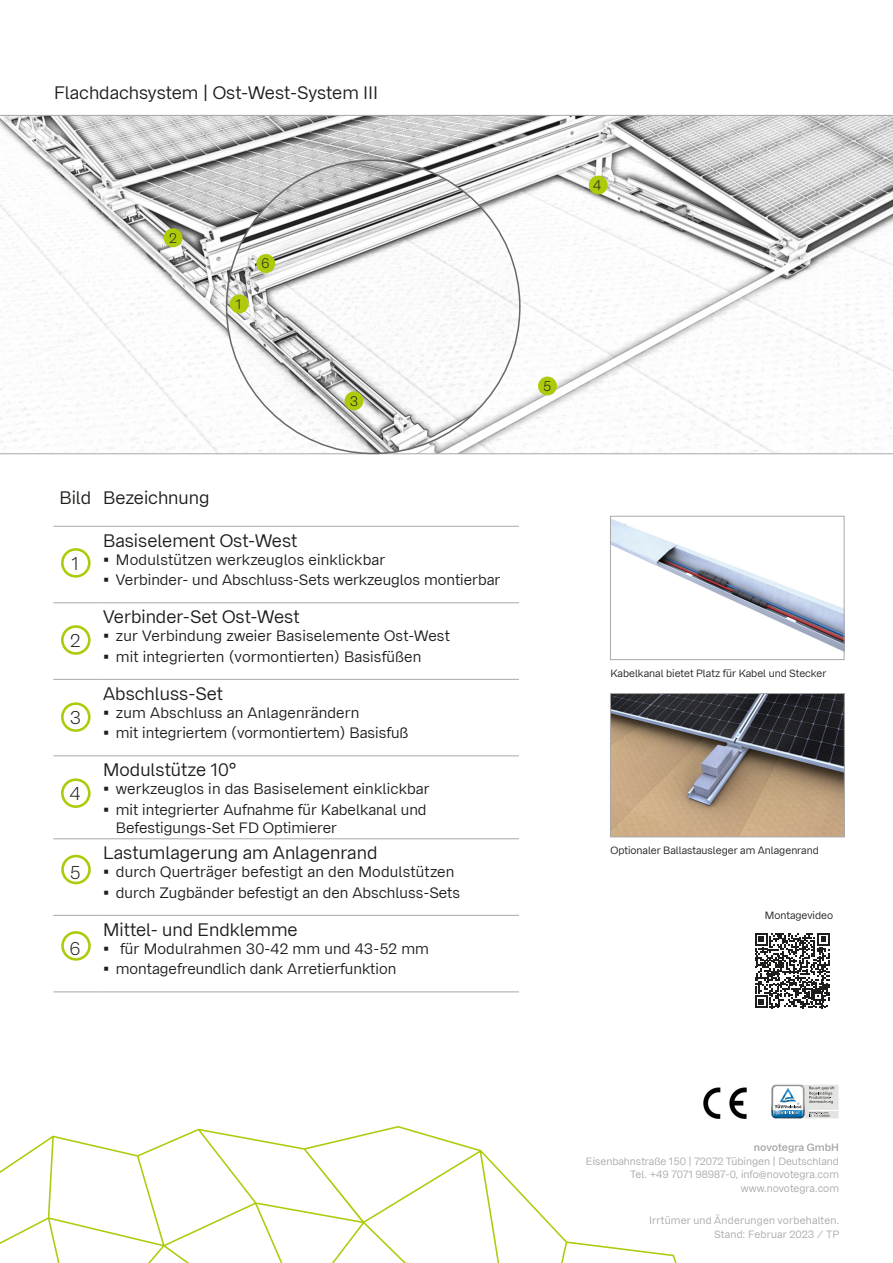
<style>
.page{position:relative;width:893px;height:1263px;background:#fff}
.page>*{position:absolute;margin:0;border:0;box-sizing:border-box;transform-origin:0 0}
.t1{font:18px "Bay Wa Sans";color:#1d1d1b}
.t2{font:300 18px "Bay Wa Sans";color:#1d1d1b}
.t3{font:15px/18px "Bay Wa Sans";color:#1d1d1b}
.t4{font:300 13.5px "Bay Wa Sans";color:#1d1d1b}
.t5{font:10.5px/13.5px "Bay Wa Sans";color:#a8a8a8;text-align:right}
.t6{font:10.5px "Bay Wa Sans";color:#1d1d1b}
.t7{font:600 10.5px "Bay Wa Sans";color:#a8a8a8}
</style>
<div class="page">
<img style="left:703px;top:1088px;width:44px;height:31px">
<svg style="left:771px;top:1084px;width:68px;height:35px"></svg>
<svg style="left:0;top:1126px;width:677px;height:137px"></svg>
<svg style="left:755px;top:933px;width:75px;height:75px"></svg>
<svg style="left:0;top:115px;width:893px;height:339px"></svg>
<img style="left:227px;top:160px;width:293px;height:293px;border-radius:147px">
<div style="left:345px;top:392px;width:18px;height:17px;background:#afca0b;border-radius:50%"></div>
<div style="left:344px;top:391px;width:19px;height:19px;border:2px solid #afca0b;border-radius:50%"></div>
<div style="left:231px;top:295px;width:17px;height:18px;background:#afca0b;border-radius:50%"></div>
<div style="left:230px;top:294px;width:19px;height:19px;border:2px solid #afca0b;border-radius:50%"></div>
<div style="left:539px;top:377px;width:17px;height:18px;background:#afca0b;border-radius:50%"></div>
<div style="left:538px;top:377px;width:19px;height:18px;border:2px solid #afca0b;border-radius:50%"></div>
<div style="left:164px;top:229px;width:18px;height:17px;background:#afca0b;border-radius:50%"></div>
<div style="left:164px;top:228px;width:19px;height:19px;border:2px solid #afca0b;border-radius:50%"></div>
<div style="left:590px;top:176px;width:17px;height:18px;background:#afca0b;border-radius:50%"></div>
<div style="left:589px;top:176px;width:19px;height:19px;border:2px solid #afca0b;border-radius:50%"></div>
<div style="left:257px;top:255px;width:17px;height:17px;background:#afca0b;border-radius:50%"></div>
<div style="left:256px;top:254px;width:19px;height:19px;border:2px solid #afca0b;border-radius:50%"></div>
<div style="left:61px;top:931px;width:30px;height:30px;border:3px solid #afca0b;border-radius:50%"></div>
<hr style="left:53px;top:526px;width:44px;height:1px;background:#a8a8a8">
<hr style="left:97px;top:526px;width:422px;height:1px;background:#a8a8a8">
<hr style="left:53px;top:602px;width:44px;height:1px;background:#a8a8a8">
<hr style="left:97px;top:602px;width:422px;height:1px;background:#a8a8a8">
<hr style="left:53px;top:679px;width:44px;height:1px;background:#a8a8a8">
<hr style="left:97px;top:679px;width:422px;height:1px;background:#a8a8a8">
<hr style="left:53px;top:756px;width:44px;height:1px;background:#a8a8a8">
<hr style="left:97px;top:756px;width:422px;height:1px;background:#a8a8a8">
<hr style="left:53px;top:838px;width:44px;height:1px;background:#a8a8a8">
<hr style="left:97px;top:838px;width:422px;height:1px;background:#a8a8a8">
<hr style="left:53px;top:915px;width:44px;height:1px;background:#a8a8a8">
<hr style="left:97px;top:915px;width:422px;height:1px;background:#a8a8a8">
<hr style="left:53px;top:992px;width:44px;height:1px;background:#a8a8a8">
<hr style="left:97px;top:992px;width:422px;height:1px;background:#a8a8a8">
<div style="left:61px;top:778px;width:30px;height:30px;border:3px solid #afca0b;border-radius:50%"></div>
<div style="left:61px;top:702px;width:30px;height:30px;border:3px solid #afca0b;border-radius:50%"></div>
<div style="left:61px;top:625px;width:30px;height:30px;border:3px solid #afca0b;border-radius:50%"></div>
<div style="left:61px;top:548px;width:30px;height:30px;border:3px solid #afca0b;border-radius:50%"></div>
<div style="left:61px;top:855px;width:30px;height:29px;border:3px solid #afca0b;border-radius:50%"></div>
<img style="left:612px;top:519px;width:230px;height:132px">
<div style="left:610px;top:516px;width:234px;height:144px;border:1px solid #a8a8a8"></div>
<img style="left:612px;top:695px;width:231px;height:140px">
<div style="left:610px;top:693px;width:235px;height:144px;border:1px solid #a8a8a8"></div>
<p class="t1" style="left:54px;top:82px;width:326px">Flachdachsystem | Ost-West-System III</p>
<p class="t4" style="left:169px;top:230px;width:9px">2</p>
<p class="t4" style="left:236px;top:296px;width:7px">1</p>
<p class="t4" style="left:261px;top:256px;width:10px">6</p>
<p class="t1" style="left:59px;top:487px;width:152px">Bild Bezeichnung</p>
<p class="t4" style="left:350px;top:393px;width:10px">3</p>
<p class="t2" style="left:72px;top:553px;width:9px">1</p>
<p class="t2" style="left:70px;top:630px;width:12px">2</p>
<p class="t2" style="left:70px;top:706px;width:13px">3</p>
<p class="t2" style="left:70px;top:783px;width:12px">4</p>
<p class="t2" style="left:70px;top:862px;width:12px">5</p>
<p class="t2" style="left:70px;top:938px;width:12px">6</p>
<p class="t1" style="left:103px;top:529px;width:196px">Basiselement Ost-West</p>
<p class="t3" style="left:103px;top:550px;width:284px">• Modulstützen werkzeuglos einklickbar</p>
<p class="t3" style="left:103px;top:571px;width:399px">• Verbinder- und Abschluss-Sets werkzeuglos montierbar</p>
<p class="t1" style="left:103px;top:606px;width:198px">Verbinder-Set Ost-West</p>
<p class="t3" style="left:103px;top:627px;width:348px">• zur Verbindung zweier Basiselemente Ost-West</p>
<p class="t3" style="left:103px;top:647px;width:320px">• mit integrierten (vormontierten) Basisfüßen</p>
<p class="t1" style="left:103px;top:683px;width:121px">Abschluss-Set</p>
<p class="t3" style="left:103px;top:703px;width:258px">• zum Abschluss an Anlagenrändern</p>
<p class="t3" style="left:103px;top:724px;width:307px">• mit integriertem (vormontiertem) Basisfuß</p>
<p class="t1" style="left:103px;top:759px;width:135px">Modulstütze 10°</p>
<p class="t3" style="left:103px;top:780px;width:328px">• werkzeuglos in das Basiselement einklickbar</p>
<p class="t3" style="left:116px;top:801px;width:312px;text-indent:-13px">• mit integrierter Aufnahme für Kabelkanal und<br>Befestigungs-Set FD Optimierer</p>
<p class="t1" style="left:103px;top:842px;width:276px">Lastumlagerung am Anlagenrand</p>
<p class="t3" style="left:103px;top:863px;width:353px">• durch Querträger befestigt an den Modulstützen</p>
<p class="t3" style="left:103px;top:883px;width:358px">• durch Zugbänder befestigt an den Abschluss-Sets</p>
<p class="t1" style="left:103px;top:919px;width:196px">Mittel- und Endklemme</p>
<p class="t3" style="left:103px;top:939px;width:327px">• für Modulrahmen 30-42 mm und 43-52 mm</p>
<p class="t3" style="left:103px;top:960px;width:295px">• montagefreundlich dank Arretierfunktion</p>
<p class="t4" style="left:593px;top:177px;width:10px">4</p>
<p class="t4" style="left:543px;top:378px;width:10px">5</p>
<p class="t6" style="left:610px;top:667px;width:218px">Kabelkanal bietet Platz für Kabel und Stecker</p>
<p class="t6" style="left:610px;top:844px;width:210px">Optionaler Ballastausleger am Anlagenrand</p>
<p class="t6" style="left:765px;top:909px;width:70px">Montagevideo</p>
<p class="t7" style="left:754px;top:1141px;width:87px">novotegra GmbH</p>
<p class="t5" style="left:586px;top:1154px;width:255px">Eisenbahnstraße 150 | 72072 Tübingen | Deutschland<br>Tel. +49 7071 98987-0, info@novotegra.com www.novotegra.com</p>
<p class="t5" style="left:649px;top:1214px;width:192px">Irrtümer und Änderungen vorbehalten.<br>Stand: Februar 2023 / TP</p>
</div>
